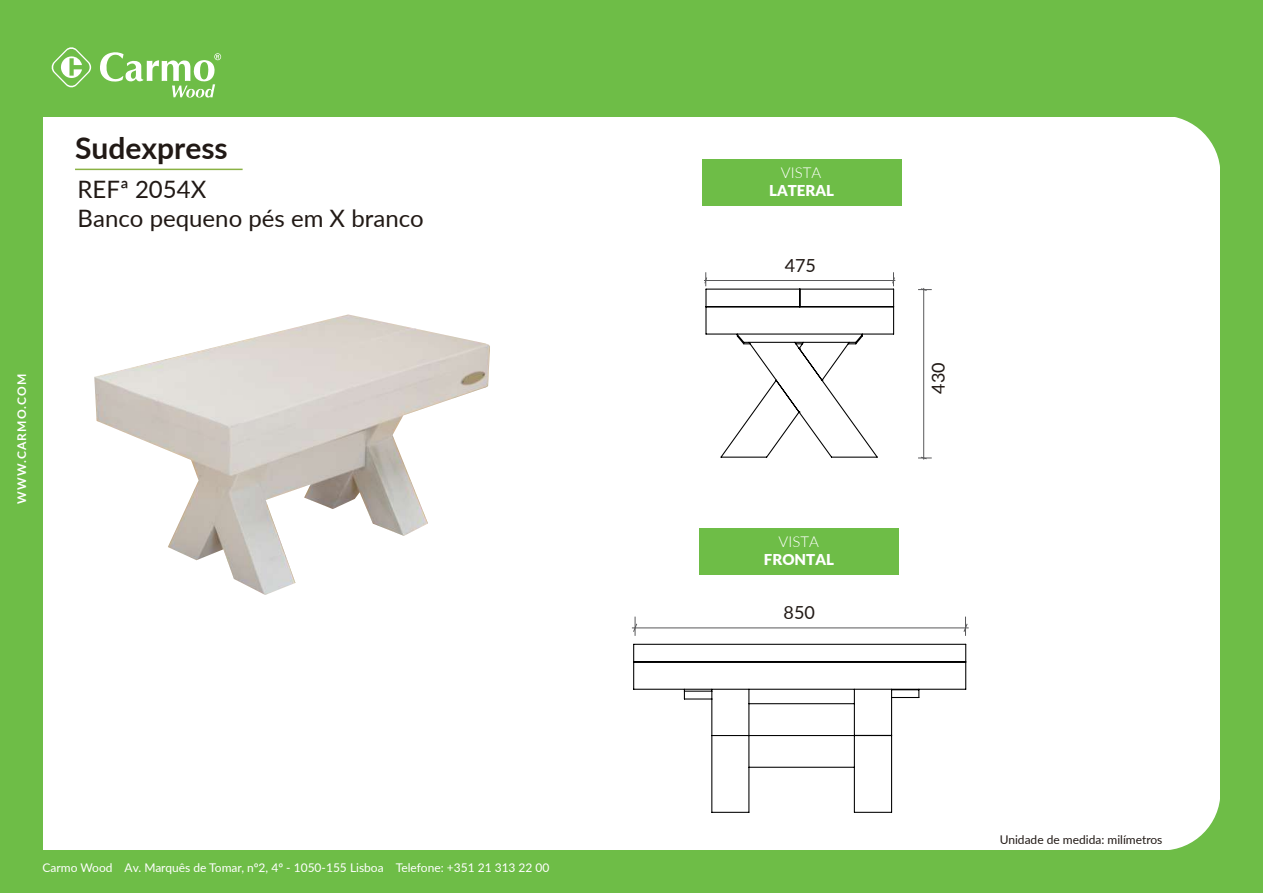
<style>
.page{position:relative;width:1263px;height:893px;background:#fff}
.page>*{position:absolute;margin:0;border:0;box-sizing:border-box;transform-origin:0 0}
.t1{font:700 30px "Lato";color:#211915}
.t2{font:24px/28.8px "Lato";color:#211915}
.t3{font:18px "Lato";color:#211915}
.t4{font:900 15px "Lato";color:#fff}
.t5{font:300 15px "Lato";color:#fff}
.t6{font:12px "Lato";color:#fff}
.t7{font:12px "Lato";color:#211915}
.t8{font:700 12px "Lato";letter-spacing:.1em;color:#fff}
</style>
<div class="page">
<div style="left:0;top:850px;width:1263px;height:43px;background:#6ebd47"></div>
<div style="left:0;top:0;width:43px;height:893px;background:#6ebd47"></div>
<div style="left:1220px;top:0;width:43px;height:893px;background:#6ebd47"></div>
<div style="left:0;top:0;width:1263px;height:116px;background:#6ebd47"></div>
<svg style="left:1162px;top:116px;width:58px;height:51px"></svg>
<svg style="left:1169px;top:799px;width:51px;height:51px"></svg>
<svg style="left:51px;top:47px;width:40px;height:41px"></svg>
<svg style="left:100px;top:52px;width:121px;height:46px"></svg>
<hr style="left:75px;top:169px;width:168px;height:1px;background:#8ab244">
<div style="left:702px;top:159px;width:200px;height:47px;background:#6ebd47"></div>
<div style="left:699px;top:528px;width:200px;height:47px;background:#6ebd47"></div>
<hr style="left:711px;top:735px;width:1px;height:77px;background:#000">
<hr style="left:712px;top:735px;width:37px;height:1px;background:#000">
<hr style="left:712px;top:812px;width:37px;height:1px;background:#000">
<hr style="left:748px;top:735px;width:1px;height:77px;background:#000">
<hr style="left:854px;top:735px;width:1px;height:77px;background:#000">
<hr style="left:891px;top:735px;width:1px;height:77px;background:#000">
<hr style="left:854px;top:812px;width:37px;height:1px;background:#000">
<hr style="left:711px;top:699px;width:1px;height:36px;background:#000">
<hr style="left:748px;top:689px;width:1px;height:46px;background:#000">
<hr style="left:891px;top:697px;width:1px;height:38px;background:#000">
<hr style="left:854px;top:735px;width:37px;height:1px;background:#000">
<hr style="left:854px;top:689px;width:1px;height:46px;background:#000">
<hr style="left:749px;top:735px;width:105px;height:1px;background:#000">
<hr style="left:749px;top:703px;width:105px;height:1px;background:#000">
<hr style="left:749px;top:767px;width:105px;height:1px;background:#000">
<hr style="left:634px;top:689px;width:332px;height:1px;background:#000">
<hr style="left:634px;top:644px;width:332px;height:1px;background:#000">
<svg style="left:965px;top:645px;width:1px;height:44px"></svg>
<hr style="left:634px;top:661px;width:332px;height:1px;background:#000">
<svg style="left:633px;top:644px;width:1px;height:45px"></svg>
<svg style="left:684px;top:689px;width:28px;height:10px"></svg>
<svg style="left:891px;top:690px;width:28px;height:8px"></svg>
<svg style="left:704px;top:272px;width:191px;height:186px"></svg>
<svg style="left:918px;top:457px;width:14px;height:2px"></svg>
<hr style="left:923px;top:290px;width:1px;height:170px;background:#59595b">
<svg style="left:918px;top:288px;width:14px;height:3px"></svg>
<svg style="left:963px;top:617px;width:5px;height:19px"></svg>
<hr style="left:635px;top:628px;width:334px;height:1px;background:#59595b">
<svg style="left:632px;top:617px;width:5px;height:19px"></svg>
<img style="left:94px;top:377px;width:395px;height:218px">
<svg style="left:95px;top:314px;width:395px;height:63px"></svg>
<h1 class="t1" style="left:75px;top:126px;width:154px">Sudexpress</h1>
<h2 class="t2" style="left:78px;top:174px;width:348px">REFª 2054X<br>Banco pequeno pés em X branco</h2>
<p class="t8" style="left:13px;top:504px;width:132px;rotate:-90deg">WWW.CARMO.COM</p>
<p class="t6" style="left:43px;top:859px;width:508px">Carmo Wood Av. Marquês de Tomar, nº2, 4º - 1050-155 Lisboa Telefone: +351 21 313 22 00</p>
<p class="t5" style="left:781px;top:162px;width:42px">VISTA</p>
<p class="t4" style="left:769px;top:179px;width:66px">LATERAL</p>
<h3 class="t3" style="left:785px;top:253px;width:33px">475</h3>
<p class="t5" style="left:779px;top:531px;width:42px">VISTA</p>
<p class="t4" style="left:764px;top:548px;width:71px">FRONTAL</p>
<h3 class="t3" style="left:784px;top:600px;width:33px">850</h3>
<h3 class="t3" style="left:925px;top:394px;width:33px;rotate:-90deg">430</h3>
<p class="t7" style="left:1000px;top:831px;width:164px">Unidade de medida: milímetros</p>
</div>
